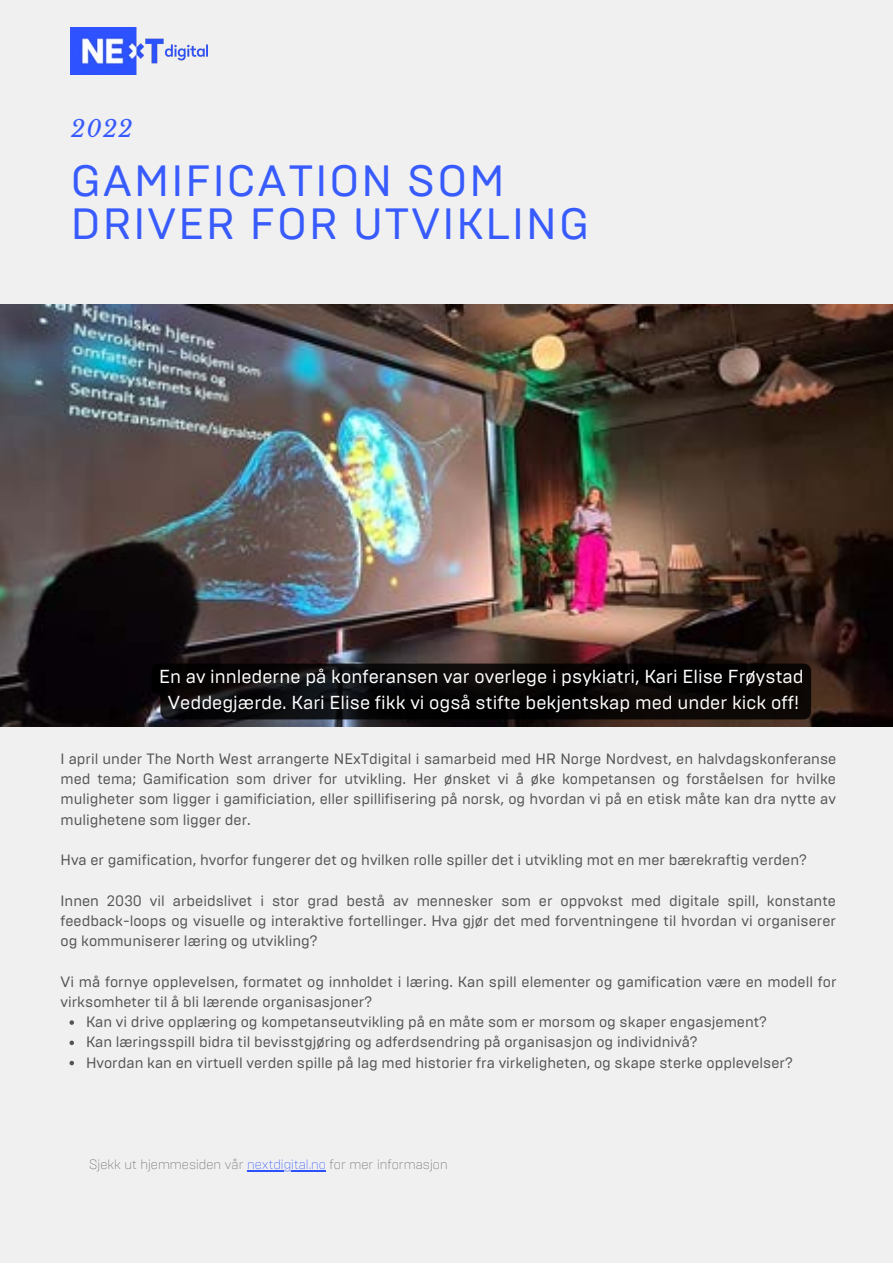
<style>
.page{position:relative;width:893px;height:1264px;background:#fff}
.page>*{position:absolute;margin:0;border:0;box-sizing:border-box;transform-origin:0 0}
.t1{font:43.65px/43.8px "Brutal Type";letter-spacing:.05em;color:#385bfd}
.t2{font:italic 23.1px "Libre Baskerville";color:#385bfd}
.t3{font:18.75px/26px "Brutal Type";color:#fff;text-align:center}
.t4{font:15px/20.2px "Brutal Type";color:#545454}
.t5{font:200 13.5px "Brutal Type";color:#5e5e5e}
.s1{color:#2c52ff}
</style>
<div class="page">
<div style="left:0;top:0;width:892px;height:1262px;background:#f0f0f0"></div>
<img style="left:0;top:304px;width:892px;height:422px">
<svg style="left:69px;top:1020px;width:5px;height:4px"></svg>
<svg style="left:69px;top:1040px;width:5px;height:5px"></svg>
<svg style="left:69px;top:1060px;width:5px;height:5px"></svg>
<hr style="left:247px;top:1169px;width:79px;height:2px;background:#2c52ff">
<img style="left:71px;top:27px;width:136px;height:47px">
<svg style="left:151px;top:663px;width:660px;height:56px;background:#090808"></svg>
<h2 class="t2" style="left:71px;top:115px;width:63px">2022</h2>
<h1 class="t1" style="left:71px;top:159px;width:519px">GAMIFICATION SOM<br>DRIVER FOR UTVIKLING</h1>
<p class="t3" style="left:159px;top:664px;width:646px">En av innlederne på konferansen var overlege i psykiatri, Kari Elise Frøystad<br>Veddegjærde. Kari Elise fikk vi også stifte bekjentskap med under kick off!</p>
<p class="t4" style="left:60px;top:748px;width:777px;text-align:justify">I april under The North West arrangerte NExTdigital i samarbeid med HR Norge Nordvest, en halvdagskonferanse med tema; Gamification som driver for utvikling. Her ønsket vi å øke kompetansen og forståelsen for hvilke muligheter som ligger i gamificiation, eller spillifisering på norsk, og hvordan vi på en etisk måte kan dra nytte av mulighetene som ligger der.</p>
<p class="t4" style="left:60px;top:850px;width:747px">Hva er gamification, hvorfor fungerer det og hvilken rolle spiller det i utvikling mot en mer bærekraftig verden?</p>
<p class="t4" style="left:60px;top:890px;width:777px;text-align:justify">Innen 2030 vil arbeidslivet i stor grad bestå av mennesker som er oppvokst med digitale spill, konstante feedback-loops og visuelle og interaktive fortellinger. Hva gjør det med forventningene til hvordan vi organiserer og kommuniserer læring og utvikling?</p>
<p class="t4" style="left:60px;top:971px;width:777px">Vi må fornye opplevelsen, formatet og innholdet i læring. Kan spill elementer og gamification være en modell for virksomheter til å bli lærende organisasjoner?</p>
<p class="t4" style="left:86px;top:1011px;width:708px">Kan vi drive opplæring og kompetanseutvikling på en måte som er morsom og skaper engasjement?<br>Kan læringsspill bidra til bevisstgjøring og adferdsendring på organisasjon og individnivå?<br>Hvordan kan en virtuell verden spille på lag med historier fra virkeligheten, og skape sterke opplevelser?</p>
<p class="t5" style="left:89px;top:1155px;width:360px">Sjekk ut hjemmesiden vår <span class="s1">nextdigital.no</span> for mer informasjon</p>
</div>
